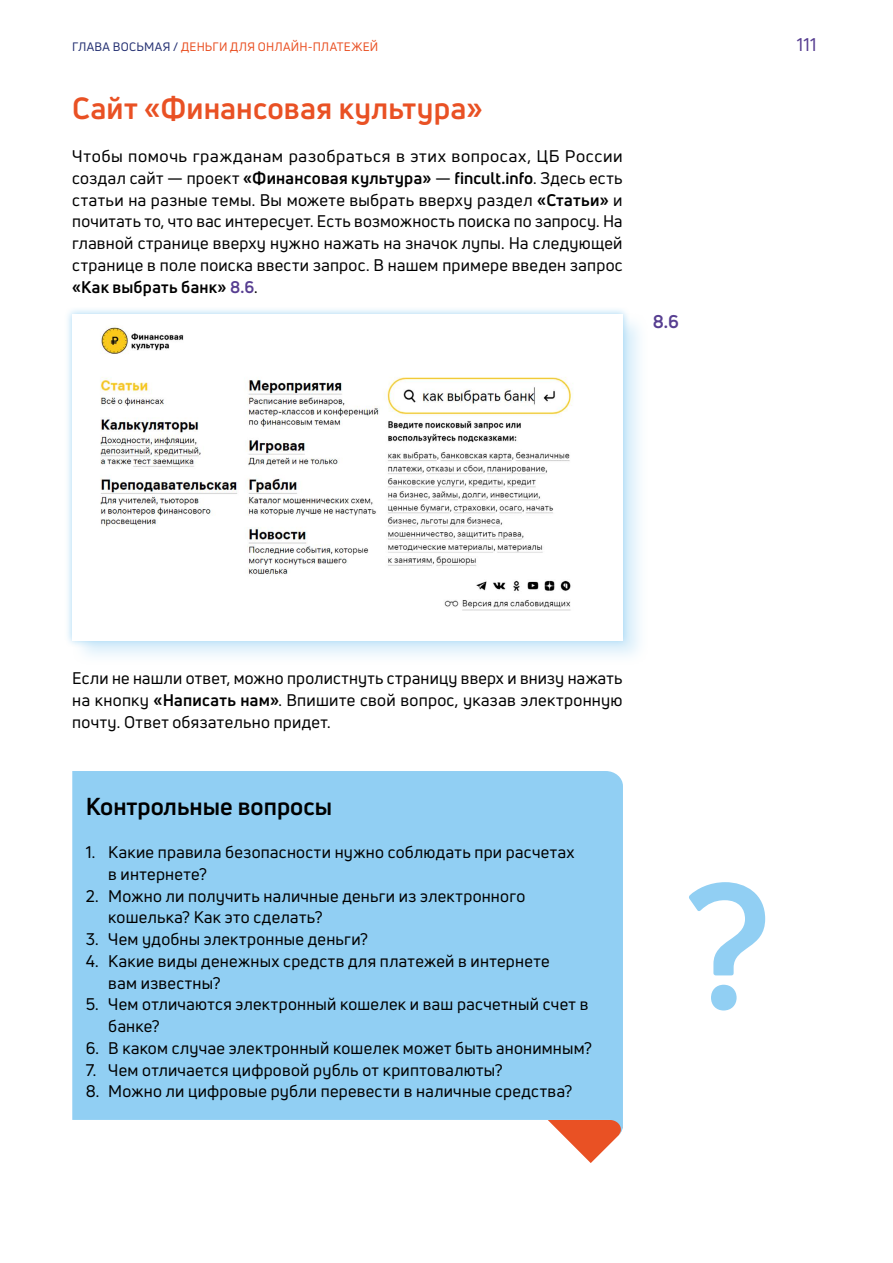
<style>
.page{position:relative;width:893px;height:1263px;background:#fff}
.page>*{position:absolute;margin:0;border:0;box-sizing:border-box;transform-origin:0 0}
.t1{font:700 30px "Uni Neue";letter-spacing:.005em;color:#e95124}
.t2{font:700 24px "Uni Neue";color:#000}
.t3{font:18px "Uni Neue";color:#573e91}
.t4{font:700 18px "Uni Neue";color:#573e91}
.t5{font:16.5px/21.8px "Uni Neue";letter-spacing:.015em;color:#000}
.t6{font:12px "Uni Neue";letter-spacing:.03em;color:#e95124}
.s1{color:#243072}
.s2{font-weight:700}
.s3{font-weight:700;color:#573e91}
</style>
<div class="page">
<div style="left:71px;top:312px;width:578px;height:354px;background:#91cff3;opacity:.35"></div>
<div style="left:64px;top:307px;width:566px;height:341px;background:#91cff3;opacity:.75"></div>
<div style="left:72px;top:314px;width:551px;height:327px;background:#fff"></div>
<img style="left:100px;top:325px;width:472px;height:286px">
<svg style="left:689px;top:882px;width:76px;height:128px"></svg>
<svg style="left:563px;top:1135px;width:56px;height:28px"></svg>
<div style="left:72px;top:771px;width:551px;height:364px;background:#91cff3"></div>
<p class="t6" style="left:72px;top:39px;width:308px"><span class="s1">ГЛАВА ВОСЬМАЯ /</span> ДЕНЬГИ ДЛЯ ОНЛАЙН-ПЛАТЕЖЕЙ</p>
<p class="t3" style="left:797px;top:33px;width:21px">111</p>
<h1 class="t1" style="left:72px;top:89px;width:412px">Сайт «Финансовая культура»</h1>
<p class="t5" style="left:72px;top:145px;width:552px;text-align:justify">Чтобы помочь гражданам разобраться в этих вопросах, ЦБ России создал сайт — проект <span class="s2">«Финансовая культура»</span> — <span class="s2">fincult.info</span>. Здесь есть статьи на разные темы. Вы можете выбрать вверху раздел <span class="s2">«Статьи»</span> и почитать то, что вас интересует. Есть возможность поиска по запросу. На главной странице вверху нужно нажать на значок лупы. На следующей странице в поле поиска ввести запрос. В нашем примере введен запрос <span class="s2">«Как выбрать банк»</span> <span class="s3">8.6</span>.</p>
<p class="t4" style="left:653px;top:310px;width:28px">8.6</p>
<p class="t5" style="left:72px;top:667px;width:552px;text-align:justify">Если не нашли ответ, можно пролистнуть страницу вверх и внизу нажать на кнопку <span class="s2">«Написать нам»</span>. Впишите свой вопрос, указав электронную почту. Ответ обязательно придет.</p>
<h2 class="t2" style="left:86px;top:791px;width:248px">Контрольные вопросы</h2>
<p class="t5" style="left:108px;top:841px;width:468px;text-indent:-23px">1. Какие правила безопасности нужно соблюдать при расчетах в интернете?</p>
<p class="t5" style="left:108px;top:885px;width:419px;text-indent:-23px">2. Можно ли получить наличные деньги из электронного кошелька? Как это сделать?</p>
<p class="t5" style="left:86px;top:928px;width:284px">3. Чем удобны электронные деньги?</p>
<p class="t5" style="left:108px;top:950px;width:443px;text-indent:-23px">4. Какие виды денежных средств для платежей в интернете вам известны?</p>
<p class="t5" style="left:108px;top:993px;width:482px;text-indent:-23px">5. Чем отличаются электронный кошелек и ваш расчетный счет в банке?</p>
<p class="t5" style="left:86px;top:1037px;width:508px">6. В каком случае электронный кошелек может быть анонимным?</p>
<p class="t5" style="left:86px;top:1059px;width:418px">7. Чем отличается цифровой рубль от криптовалюты?</p>
<p class="t5" style="left:86px;top:1080px;width:488px">8. Можно ли цифровые рубли перевести в наличные средства?</p>
</div>
